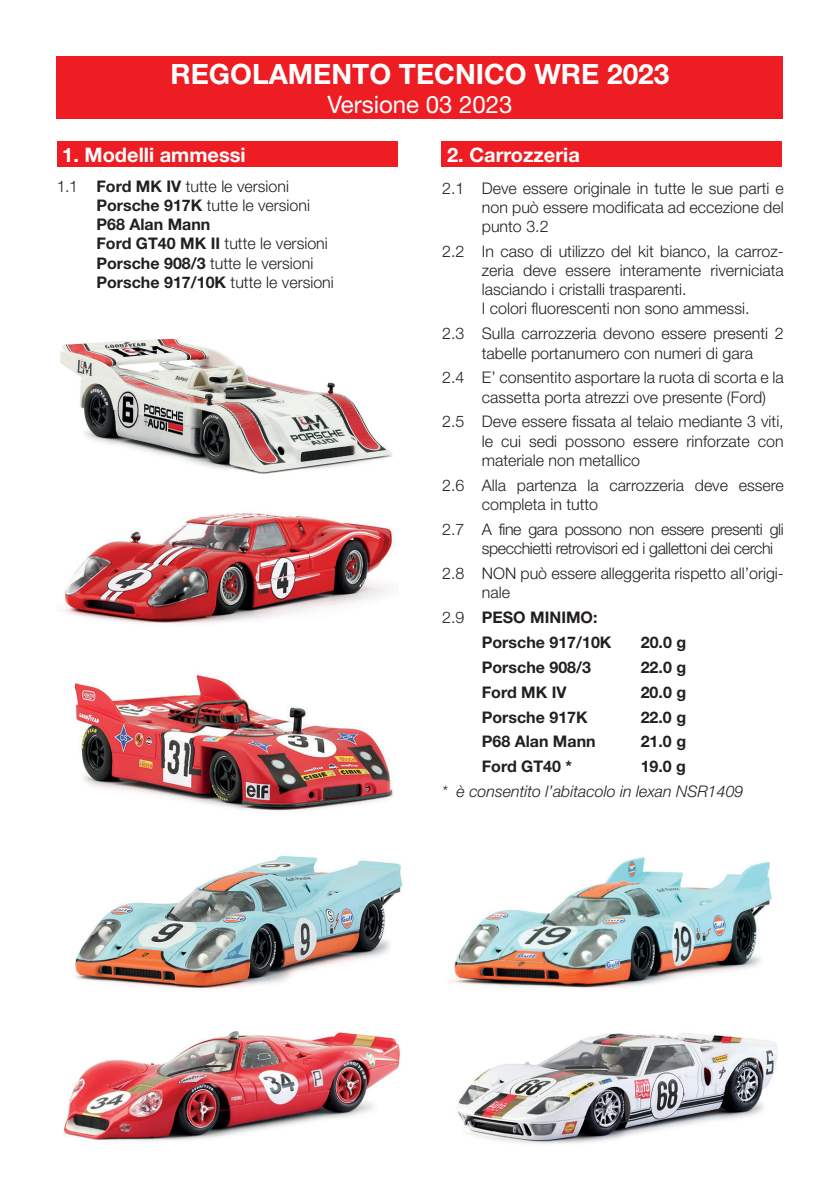
<style>
.page{position:relative;width:840px;height:1191px;background:#fff}
.page>*{position:absolute;margin:0;border:0;box-sizing:border-box;transform-origin:0 0}
.t1{font:700 28px "Helvetica Neue";color:#fff}
.t2{font:24px "Helvetica Neue";color:#fff}
.t3{font:700 20px "Helvetica Neue";color:#fff}
.t4{font:300 16px/19.2px "Helvetica Neue";color:#231f20}
.t5{font:700 16px/24.8px "Helvetica Neue";color:#231f20}
.t6{font:300 16px/19.2px "Helvetica Neue";letter-spacing:-.025em;color:#231f20}
.t7{font:italic 300 16px "Helvetica Neue";color:#231f20}
.s1{font-weight:700}
.s2{font-weight:300}
</style>
<div class="page">
<div style="left:57px;top:141px;width:340px;height:26px;background:#ee1d23"></div>
<div style="left:57px;top:57px;width:725px;height:62px;background:#ee1d23"></div>
<div style="left:441px;top:141px;width:340px;height:26px;background:#ee1d23"></div>
<img style="left:452px;top:857px;width:320px;height:131px">
<img style="left:457px;top:1033px;width:321px;height:111px">
<img style="left:63px;top:513px;width:331px;height:111px">
<img style="left:74px;top:674px;width:320px;height:137px">
<img style="left:75px;top:855px;width:328px;height:134px">
<img style="left:63px;top:1031px;width:337px;height:110px">
<img style="left:60px;top:338px;width:333px;height:136px">
<h1 class="t1" style="left:170px;top:57px;width:500px">REGOLAMENTO TECNICO WRE 2023</h1>
<h2 class="t2" style="left:327px;top:90px;width:186px">Versione 03 2023</h2>
<p class="t3" style="left:447px;top:142px;width:134px">2. Carrozzeria</p>
<p class="t4" style="left:96px;top:176px;width:239px;text-indent:-40px">1.1 <span class="s1">Ford MK IV</span> tutte le versioni<br><span class="s1">Porsche 917K</span> tutte le versioni<br><span class="s1">P68 Alan Mann<br>Ford GT40 MK II</span> tutte le versioni<br><span class="s1">Porsche 908/3</span> tutte le versioni<br><span class="s1">Porsche 917/10K</span> tutte le versioni</p>
<p class="t4" style="left:481px;top:178px;width:303px;text-align:justify;text-indent:-40px">2.1 Deve essere originale in tutte le sue parti e non può essere modificata ad eccezione del punto 3.2</p>
<p class="t3" style="left:62px;top:142px;width:185px">1. Modelli ammessi</p>
<p class="t4" style="left:481px;top:241px;width:303px;text-indent:-40px">2.2 In caso di utilizzo del kit bianco, la carroz&shy;zeria deve essere interamente riverniciata lasciando i cristalli trasparenti.<br>I colori fluorescenti non sono ammessi.</p>
<p class="t4" style="left:442px;top:324px;width:343px;text-align:center">2.3 Sulla carrozzeria devono essere presenti 2 tabelle portanumero con numeri di gara</p>
<p class="t4" style="left:481px;top:368px;width:303px;text-indent:-40px">2.4 E’ consentito asportare la ruota di scorta e la cassetta porta atrezzi ove presente (Ford)</p>
<p class="t4" style="left:481px;top:412px;width:303px;text-align:justify;text-indent:-40px">2.5 Deve essere fissata al telaio mediante 3 viti, le cui sedi possono essere rinforzate con materiale non metallico</p>
<p class="t4" style="left:481px;top:475px;width:303px;text-indent:-40px">2.6 Alla partenza la carrozzeria deve essere completa in tutto</p>
<p class="t6" style="left:481px;top:519px;width:303px;text-indent:-40px">2.7 A fine gara possono non essere presenti gli specchietti retrovisori ed i gallettoni dei cerchi</p>
<p class="t4" style="left:481px;top:563px;width:303px;text-indent:-40px">2.8 NON può essere alleggerita rispetto all’origi&shy;nale</p>
<p class="t5" style="left:481px;top:604px;width:131px;text-indent:-40px"><span class="s2">2.9</span> PESO MINIMO:<br>Porsche 917/10K</p>
<p class="t5" style="left:640px;top:629px;width:47px">20.0 g</p>
<p class="t5" style="left:481px;top:654px;width:111px">Porsche 908/3</p>
<p class="t5" style="left:640px;top:654px;width:47px">22.0 g</p>
<p class="t5" style="left:481px;top:679px;width:86px">Ford MK IV</p>
<p class="t5" style="left:640px;top:679px;width:47px">20.0 g</p>
<p class="t5" style="left:481px;top:704px;width:107px">Porsche 917K</p>
<p class="t5" style="left:640px;top:704px;width:47px">22.0 g</p>
<p class="t5" style="left:481px;top:729px;width:115px">P68 Alan Mann</p>
<p class="t5" style="left:640px;top:729px;width:47px">21.0 g</p>
<p class="t5" style="left:481px;top:754px;width:92px">Ford GT40 *</p>
<p class="t5" style="left:640px;top:754px;width:47px">19.0 g</p>
<p class="t7" style="left:442px;top:782px;width:303px">* è consentito l’abitacolo in lexan NSR1409</p>
</div>
